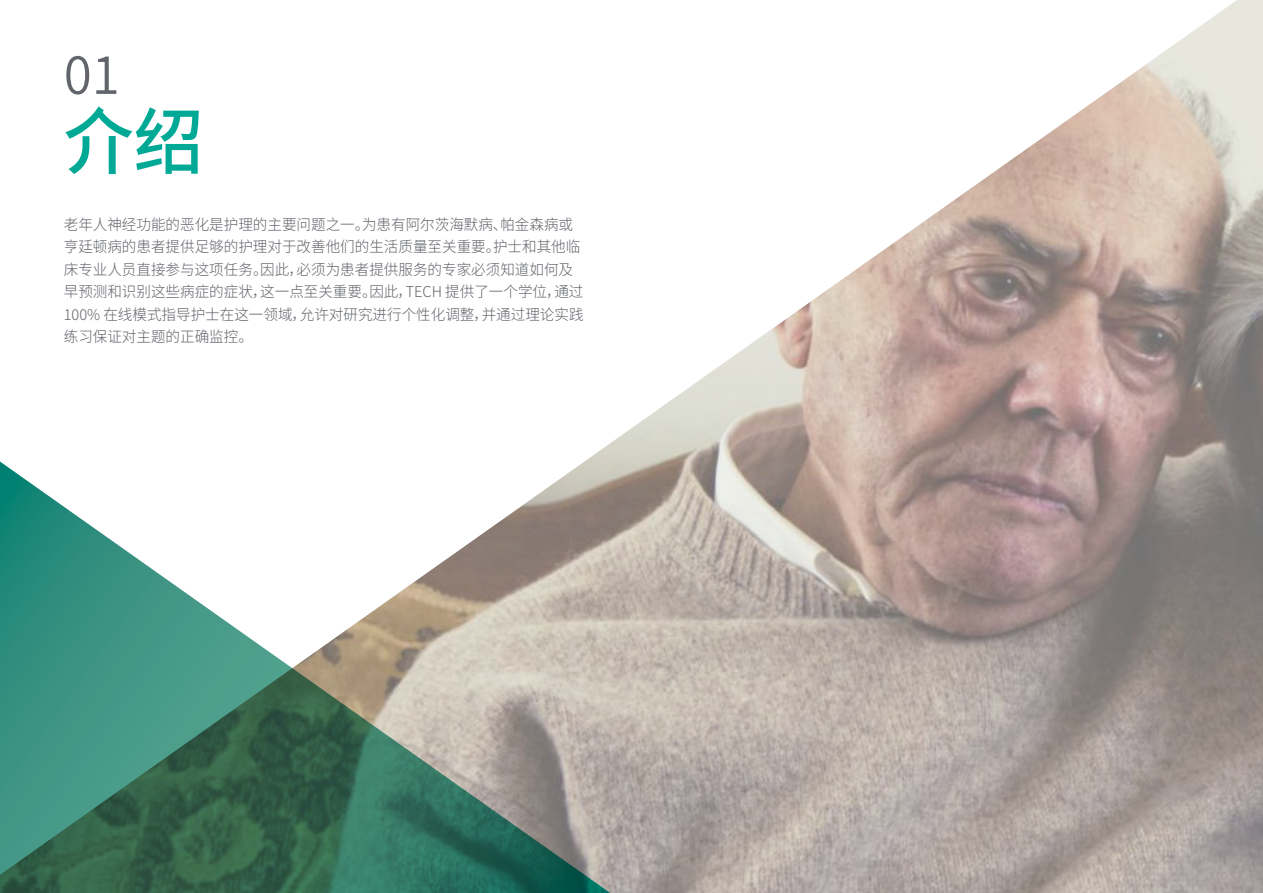
<style>
.page{position:relative;width:1263px;height:893px;background:#fff}
.page>*{position:absolute;margin:0;border:0;box-sizing:border-box;transform-origin:0 0}
.t1{font:500 72px "Source Han Sans CN";color:#00a996}
.t2{font:52.5px "Source Han Sans CN";color:#61646a}
.t3{font:300 15px/22.5px "Source Han Sans CN";color:#61646a}
</style>
<div class="page">
<img style="left:607px;top:0;width:656px;height:893px">
<svg style="left:0;top:446px;width:640px;height:447px"></svg>
<h2 class="t2" style="left:64px;top:45px;width:57px">01</h2>
<h1 class="t1" style="left:64px;top:101px;width:141px">介绍</h1>
<p class="t3" style="left:64px;top:213px;width:521px">老年人神经功能的恶化是护理的主要问题之一。为患有阿尔茨海默病、帕金森病或亨廷顿病的患者提供足够的护理对于改善他们的生活质量至关重要。护士和其他临床专业人员直接参与这项任务。因此，必须为患者提供服务的专家必须知道如何及早预测和识别这些病症的症状，这一点至关重要。因此，TECH 提供了一个学位，通过100% 在线模式指导护士在这一领域，允许对研究进行个性化调整，并通过理论实践练习保证对主题的正确监控。</p>
</div>
